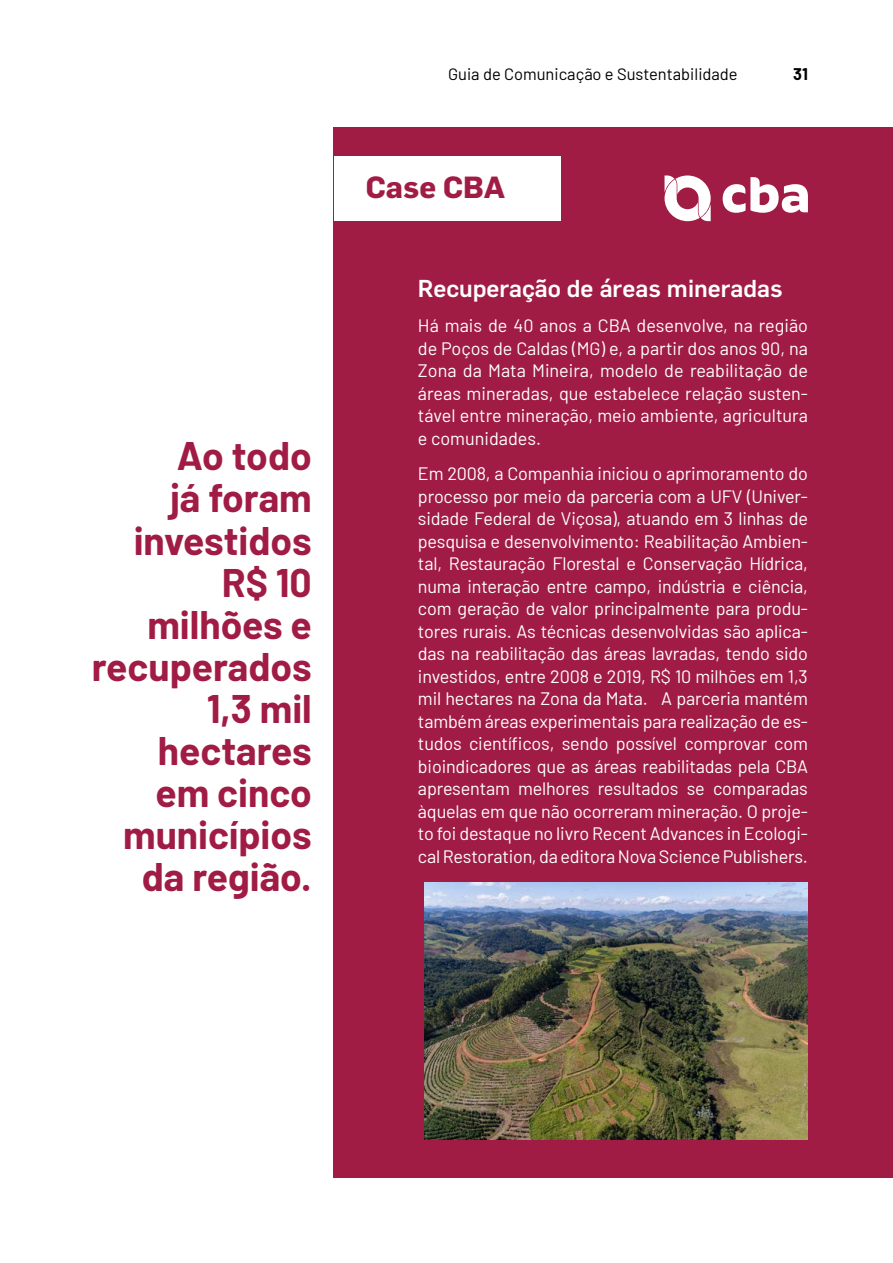
<style>
.page{position:relative;width:893px;height:1263px;background:#fff}
.page>*{position:absolute;margin:0;border:0;box-sizing:border-box;transform-origin:0 0}
.t1{font:700 39px/42.2px "Barlow";color:#a11c45;text-align:right}
.t2{font:700 30px "Flama";color:#a11c45}
.t3{font:500 24px "Flama";color:#fff}
.t4{font:18px/22.5px "Barlow";letter-spacing:-.01em;color:#fff;text-align:justify}
.t5{font:16.5px "Barlow";color:#000}
.t6{font:700 16.5px "Barlow";color:#000}
</style>
<div class="page">
<div style="left:333px;top:128px;width:560px;height:1050px;background:#a11c45"></div>
<div style="left:334px;top:156px;width:227px;height:65px;background:#fff"></div>
<svg style="left:723px;top:177px;width:85px;height:36px"></svg>
<img style="left:425px;top:882px;width:383px;height:257px">
<svg style="left:664px;top:175px;width:47px;height:46px"></svg>
<h1 class="t1" style="left:92px;top:432px;width:221px">Ao todo<br>já foram investidos<br>R$ 10 milhões e recuperados<br>1,3 mil hectares<br>em cinco municípios da região.</h1>
<p class="t5" style="left:448px;top:62px;width:291px">Guia de Comunicação e Sustentabilidade</p>
<p class="t6" style="left:793px;top:62px;width:16px">31</p>
<h2 class="t2" style="left:366px;top:166px;width:141px">Case CBA</h2>
<h3 class="t3" style="left:418px;top:271px;width:366px">Recuperação de áreas mineradas</h3>
<p class="t4" style="left:418px;top:313px;width:391px">Há mais de 40 anos a CBA desenvolve, na região de Poços de Caldas (MG) e, a partir dos anos 90, na Zona da Mata Mineira, modelo de reabilitação de áreas mineradas, que estabelece relação susten&shy;tável entre mineração, meio ambiente, agricultura e comunidades.</p>
<p class="t4" style="left:418px;top:461px;width:391px">Em 2008, a Companhia iniciou o aprimoramento do processo por meio da parceria com a UFV (Univer&shy;sidade Federal de Viçosa), atuando em 3 linhas de pesquisa e desenvolvimento: Reabilitação Ambien&shy;tal, Restauração Florestal e Conservação Hídrica, numa interação entre campo, indústria e ciência, com geração de valor principalmente para produ&shy;tores rurais. As técnicas desenvolvidas são aplica&shy;das na reabilitação das áreas lavradas, tendo sido investidos, entre 2008 e 2019, R$ 10 milhões em 1,3 mil hectares na Zona da Mata. A parceria mantém também áreas experimentais para realização de es&shy;tudos científicos, sendo possível comprovar com bioindicadores que as áreas reabilitadas pela CBA apresentam melhores resultados se comparadas àquelas em que não ocorreram mineração. O proje&shy;to foi destaque no livro Recent Advances in Ecologi&shy;cal Restoration, da editora Nova Science Publishers.</p>
</div>
